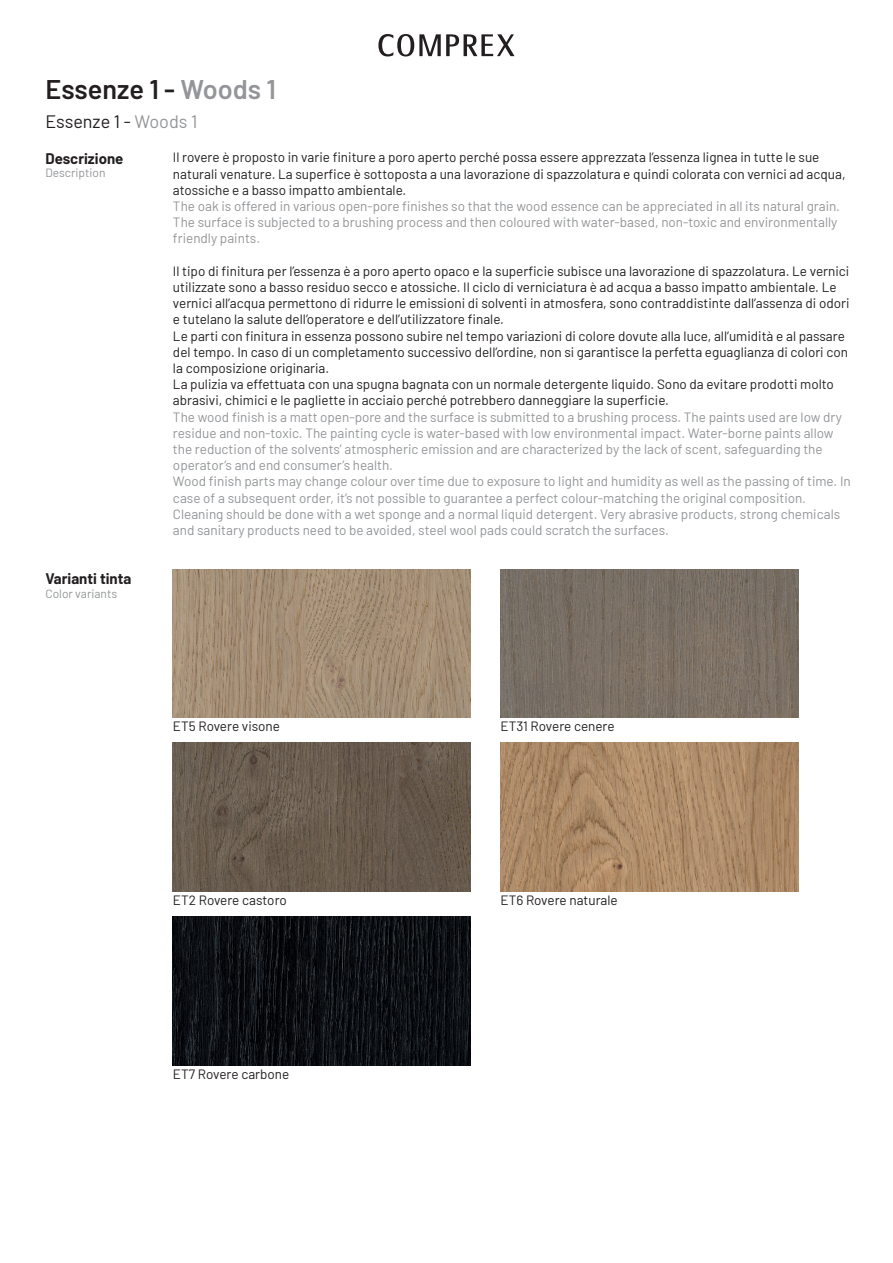
<style>
.page{position:relative;width:893px;height:1263px;background:#fff}
.page>*{position:absolute;margin:0;border:0;box-sizing:border-box;transform-origin:0 0}
.t1{font:600 27px "Barlow";color:#231f20}
.t2{font:18px "Barlow";color:#231f20}
.t3{font:700 15px "Barlow";color:#231f20}
.t4{font:13.5px/16.2px "Barlow";color:#231f20}
.t5{font:13.5px/16.2px "Barlow";color:#939598}
.t6{font:12px "Barlow";color:#939598}
.s1{color:#939598}
</style>
<div class="page">
<svg style="left:378px;top:34px;width:136px;height:22px"></svg>
<img style="left:173px;top:569px;width:298px;height:149px">
<img style="left:500px;top:569px;width:298px;height:149px">
<img style="left:173px;top:743px;width:298px;height:148px">
<img style="left:500px;top:743px;width:298px;height:148px">
<img style="left:173px;top:916px;width:298px;height:149px">
<p class="t1" style="left:45px;top:70px;width:232px">Essenze 1 - <span class="s1">Woods 1</span></p>
<p class="t2" style="left:45px;top:108px;width:153px">Essenze 1 - <span class="s1">Woods 1</span></p>
<p class="t3" style="left:45px;top:147px;width:79px">Descrizione</p>
<p class="t6" style="left:45px;top:164px;width:62px">Description</p>
<p class="t3" style="left:45px;top:567px;width:87px">Varianti tinta</p>
<p class="t6" style="left:45px;top:584px;width:73px">Color variants</p>
<p class="t4" style="left:173px;top:148px;width:674px">Il rovere è proposto in varie finiture a poro aperto perché possa essere apprezzata l’essenza lignea in tutte le sue naturali venature. La superfice è sottoposta a una lavorazione di spazzolatura e quindi colorata con vernici ad acqua, atossiche e a basso impatto ambientale.</p>
<p class="t5" style="left:173px;top:197px;width:668px">The oak is offered in various open-pore finishes so that the wood essence can be appreciated in all its natural grain.<br>The surface is subjected to a brushing process and then coloured with water-based, non-toxic and environmentally friendly paints.</p>
<p class="t4" style="left:173px;top:262px;width:678px">Il tipo di finitura per l’essenza è a poro aperto opaco e la superficie subisce una lavorazione di spazzolatura. Le vernici utilizzate sono a basso residuo secco e atossiche. Il ciclo di verniciatura è ad acqua a basso impatto ambientale. Le vernici all’acqua permettono di ridurre le emissioni di solventi in atmosfera, sono contraddistinte dall’assenza di odori e tutelano la salute dell’operatore e dell’utilizzatore finale.<br>Le parti con finitura in essenza possono subire nel tempo variazioni di colore dovute alla luce, all’umidità e al passare del tempo. In caso di un completamento successivo dell’ordine, non si garantisce la perfetta eguaglianza di colori con la composizione originaria.<br>La pulizia va effettuata con una spugna bagnata con un normale detergente liquido. Sono da evitare prodotti molto abrasivi, chimici e le pagliette in acciaio perché potrebbero danneggiare la superficie.</p>
<p class="t5" style="left:173px;top:408px;width:679px">The wood finish is a matt open-pore and the surface is submitted to a brushing process. The paints used are low dry residue and non-toxic. The painting cycle is water-based with low environmental impact. Water-borne paints allow the reduction of the solvents’ atmospheric emission and are characterized by the lack of scent, safeguarding the operator’s and end consumer’s health.<br>Wood finish parts may change colour over time due to exposure to light and humidity as well as the passing of time. In case of a subsequent order, it’s not possible to guarantee a perfect colour-matching the original composition.<br>Cleaning should be done with a wet sponge and a normal liquid detergent. Very abrasive products, strong chemicals and sanitary products need to be avoided, steel wool pads could scratch the surfaces.</p>
<p class="t4" style="left:173px;top:717px;width:108px">ET5 Rovere visone</p>
<p class="t4" style="left:500px;top:717px;width:116px">ET31 Rovere cenere</p>
<p class="t4" style="left:173px;top:891px;width:115px">ET2 Rovere castoro</p>
<p class="t4" style="left:500px;top:891px;width:119px">ET6 Rovere naturale</p>
<p class="t4" style="left:173px;top:1065px;width:118px">ET7 Rovere carbone</p>
</div>
